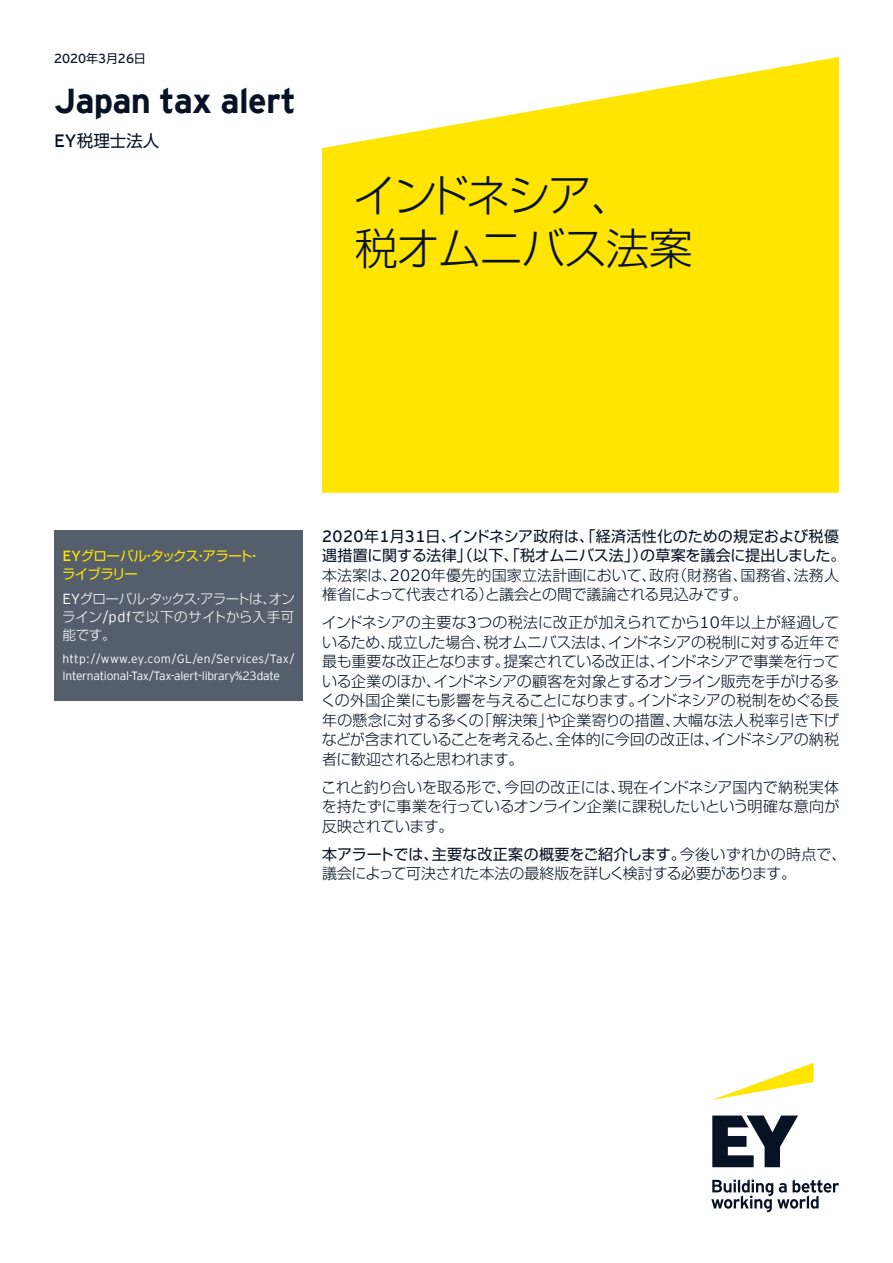
<style>
.page{position:relative;width:893px;height:1263px;background:#fff}
.page>*{position:absolute;margin:0;border:0;box-sizing:border-box;transform-origin:0 0}
.Newsletter_title__Co{font:300 43.5px/52.2px "Shin Go Pro";letter-spacing:-.05em;color:#071224}
.Newsletter_subtitle{font:700 34.5px "EY Interstate";letter-spacing:-.02em;color:#071224}
.Newsletter_subtitle-2{font:16.5px "Shin Go Pro";color:#071224}
.Contents_text_gray{font:300 15px/19.5px "Shin Go Pro";letter-spacing:-.025em;color:#071224;text-align:justify}
.Contents_text_gray-2{font:15px/19.5px "Shin Go Pro";letter-spacing:-.005em;color:#071224}
.Contents_text_gray-3{font:300 13.5px/18px "Shin Go Pro";letter-spacing:-.02em;color:#fff;text-align:justify}
.Contents_text_gray-4{font:13.5px/18px "Shin Go Pro";letter-spacing:-.055em;color:#ffe501}
.Issue_and_Date__Cove{font:13.05px "EY Interstate";color:#071224}
.Contents_text_gray-5{font:300 12px/16.5px "EY Interstate";letter-spacing:-.02em;color:#fff}
.s1{font-family:"Shin Go Pro";font-size:12px}
.s2{font-family:"EY Interstate";font-size:17.85px}
.s3{font-family:"EY Interstate";font-size:14.7px}
.s4{font-family:"EY Interstate";font-size:16.2px}
.s5{font-weight:300}
.s6{font-family:"EY Interstate";font-weight:300;font-size:16.2px}
.s7{font-weight:400}
</style>
<div class="page">
<svg style="left:712px;top:1063px;width:102px;height:37px"></svg>
<svg style="left:711px;top:1115px;width:128px;height:97px"></svg>
<svg style="left:322px;top:57px;width:517px;height:436px;background:#ffe71b"></svg>
<div style="left:54px;top:531px;width:249px;height:170px;background:#545f6b"></div>
<p class="Issue_and_Date__Cove" style="left:54px;top:49px;width:93px">2020<span class="s1">年</span>3<span class="s1">月</span>26<span class="s1">日</span></p>
<p class="Newsletter_subtitle" style="left:54px;top:76px;width:243px">Japan tax alert</p>
<p class="Newsletter_subtitle-2" style="left:54px;top:127px;width:107px"><span class="s2">EY</span>税理士法人</p>
<p class="Newsletter_title__Co" style="left:353px;top:165px;width:341px">インドネシア、<br>税オムニバス法案</p>
<p class="Contents_text_gray-4" style="left:62px;top:546px;width:200px"><span class="s3">EY</span>グローバル・タックス・アラート・ライブラリー</p>
<p class="Contents_text_gray-3" style="left:62px;top:588px;width:234px"><span class="s3">EY</span>グローバル・タックス・アラートは、オンライン<span class="s3">/pdf</span>で以下のサイトから入手可能です。</p>
<p class="Contents_text_gray-5" style="left:63px;top:650px;width:233px">http://www.ey.com/GL/en/Services/Tax/<br>International-Tax/Tax-alert-library%23date</p>
<p class="Contents_text_gray-2" style="left:322px;top:524px;width:525px"><span class="s4">2020</span>年<span class="s4">1</span>月<span class="s4">31</span>日、インドネシア政府は、「経済活性化のための規定および税優遇措置に関する法律」（以下、「税オムニバス法」）の草案を議会に提出しました。<span class="s5">本法案は、</span><span class="s6">2020</span><span class="s5">年優先的国家立法計画において、政府（財務省、国務省、法務人権省によって代表される）と議会との間で議論される見込みです。</span></p>
<p class="Contents_text_gray" style="left:321px;top:611px;width:520px">インドネシアの主要な<span class="s4">3</span>つの税法に改正が加えられてから<span class="s4">10</span>年以上が経過しているため、成立した場合、税オムニバス法は、インドネシアの税制に対する近年で最も重要な改正となります。提案されている改正は、インドネシアで事業を行っている企業のほか、インドネシアの顧客を対象とするオンライン販売を手がける多くの外国企業にも影響を与えることになります。インドネシアの税制をめぐる長年の懸念に対する多くの「解決策」や企業寄りの措置、大幅な法人税率引き下げなどが含まれていることを考えると、全体的に今回の改正は、インドネシアの納税者に歓迎されると思われます。</p>
<p class="Contents_text_gray" style="left:321px;top:775px;width:520px">これと釣り合いを取る形で、今回の改正には、現在インドネシア国内で納税実体を持たずに事業を行っているオンライン企業に課税したいという明確な意向が反映されています。</p>
<p class="Contents_text_gray" style="left:322px;top:842px;width:526px"><span class="s7">本アラートでは、主要な改正案の概要をご紹介します。</span>今後いずれかの時点で、議会によって可決された本法の最終版を詳しく検討する必要があります。</p>
</div>
